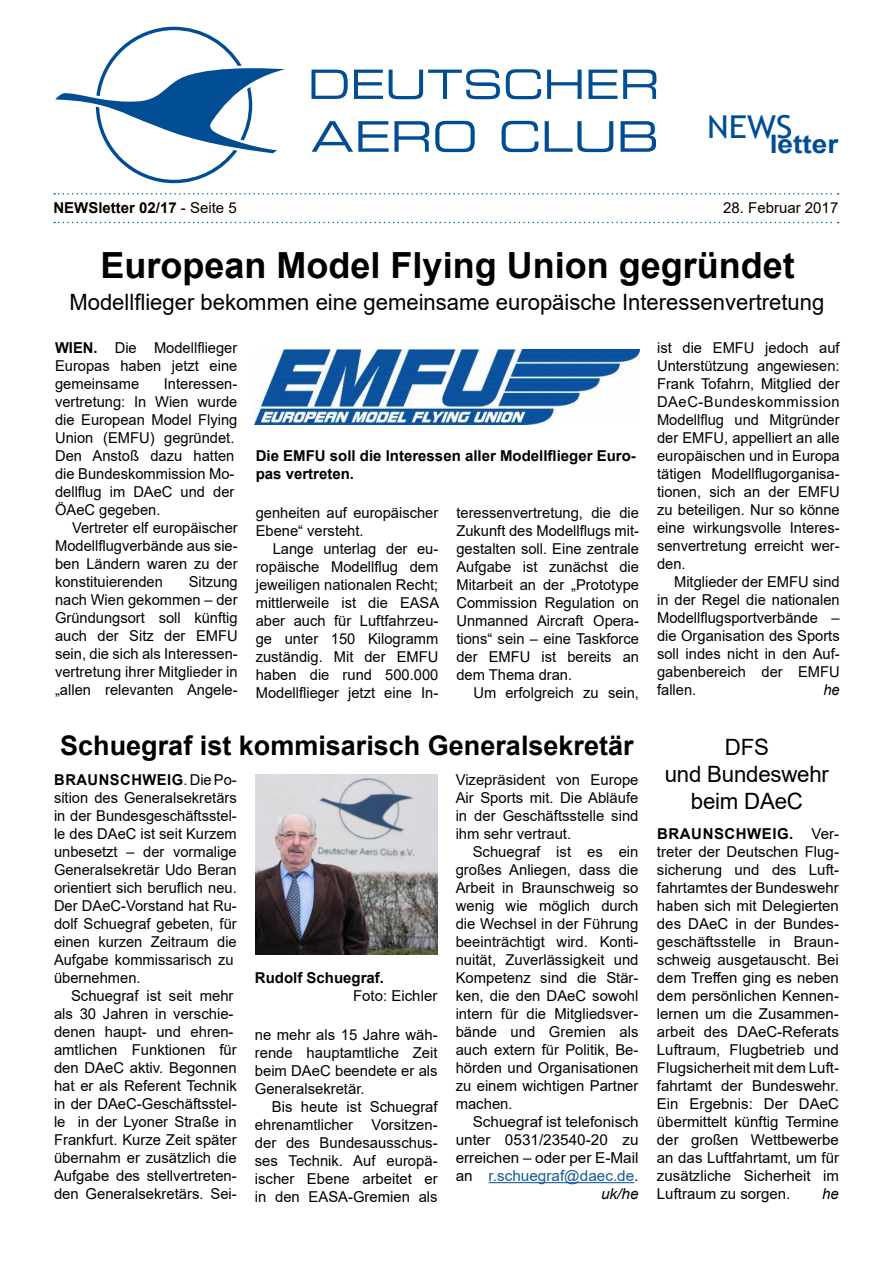
<style>
.page{position:relative;width:893px;height:1263px;background:#fff}
.page>*{position:absolute;margin:0;border:0;box-sizing:border-box;transform-origin:0 0}
.t1{font:700 36px "Arial";color:#000}
.t2{font:31.5px "Trebuchet MS";color:#004d95;scale:1.08 1}
.t3{font:700 27px "Arial";color:#000}
.t4{font:700 25.5px "Arial";color:#004d95;scale:1.1 1}
.t5{font:22.5px/27px "Arial";color:#000;text-align:center}
.t6{font:15px/18px "Arial";color:#000;text-align:justify}
.t7{font:700 15px/18px "Arial";color:#000}
.t8{font:italic 15px "Arial";color:#000}
.s1{font-weight:400}
.s2{font-weight:700}
.s3{color:#165b9a}
.s4{font-style:italic}
</style>
<div class="page">
<svg style="left:54px;top:222px;width:785px;height:1px"></svg>
<svg style="left:54px;top:193px;width:785px;height:2px"></svg>
<svg style="left:311px;top:70px;width:37px;height:29px"></svg>
<svg style="left:354px;top:70px;width:29px;height:29px"></svg>
<svg style="left:389px;top:69px;width:111px;height:30px"></svg>
<svg style="left:506px;top:69px;width:35px;height:30px"></svg>
<svg style="left:547px;top:70px;width:35px;height:29px"></svg>
<svg style="left:589px;top:70px;width:28px;height:29px"></svg>
<svg style="left:623px;top:70px;width:33px;height:29px"></svg>
<svg style="left:312px;top:121px;width:117px;height:31px"></svg>
<svg style="left:435px;top:121px;width:40px;height:31px"></svg>
<svg style="left:502px;top:121px;width:36px;height:31px"></svg>
<svg style="left:545px;top:121px;width:68px;height:31px"></svg>
<svg style="left:621px;top:121px;width:35px;height:31px"></svg>
<svg style="left:55px;top:27px;width:230px;height:156px"></svg>
<img style="left:254px;top:350px;width:385px;height:74px">
<hr style="left:489px;top:1182px;width:145px;height:1px;background:#165b9a">
<img style="left:255px;top:774px;width:182px;height:180px">
<h2 class="t2" style="left:707px;top:107px;width:80px">NEWS</h2>
<h3 class="t4" style="left:770px;top:126px;width:64px">letter</h3>
<p class="t7" style="left:53px;top:199px;width:185px">NEWSletter 02/17 <span class="s1">- Seite 5</span></p>
<p class="t6" style="left:723px;top:199px;width:117px">28. Februar 2017</p>
<h1 class="t1" style="left:101px;top:240px;width:696px">European Model Flying Union gegründet</h1>
<h3 class="t5" style="left:69px;top:289px;width:756px">Modellflieger bekommen eine gemeinsame europäische Interessenvertretung</h3>
<p class="t6" style="left:55px;top:338px;width:184px"><span class="s2">WIEN.</span> Die Modellflieger Europas haben jetzt eine gemeinsame</p>
<p class="t6" style="left:55px;top:374px;width:184px;text-align:left;text-indent:109px">Interessen&shy;vertretung: In Wien wurde die European Model Flying<br>Union (EMFU) gegründet.<br>Den Anstoß dazu hatten die Bundeskommission Mo&shy;dellflug im DAeC und der<br>ÖAeC gegeben.</p>
<p class="t6" style="left:55px;top:518px;width:184px;text-indent:17px">Vertreter elf europäischer Modellflugverbände aus sie&shy;ben Ländern waren zu der konstituierenden</p>
<p class="t6" style="left:55px;top:572px;width:184px;text-indent:134px">Sitzung nach Wien gekommen – der Gründungsort soll künftig auch der Sitz der EMFU sein, die sich als Interessen&shy;vertretung ihrer Mitglieder in „allen relevanten Angele-</p>
<p class="t7" style="left:256px;top:447px;width:382px">Die EMFU soll die Interessen aller Modellflieger Euro&shy;pas vertreten.</p>
<p class="t6" style="left:256px;top:504px;width:184px">genheiten auf europäischer<br>Ebene“ versteht.</p>
<p class="t6" style="left:256px;top:540px;width:185px;text-indent:17px">Lange unterlag der eu&shy;ropäische Modellflug dem jeweiligen nationalen Recht; mittlerweile ist die EASA aber auch für Luftfahrzeu&shy;ge unter 150 Kilogramm zuständig. Mit der EMFU haben die rund 500.000<br>Modellflieger jetzt eine In-</p>
<p class="t6" style="left:456px;top:504px;width:184px">teressenvertretung, die die Zukunft des Modellflugs mit&shy;gestalten soll. Eine zentrale Aufgabe ist zunächst die Mitarbeit an der „Prototype Commission Regulation on Unmanned Aircraft Opera&shy;tions“ sein – eine Taskforce der EMFU ist bereits an dem Thema dran.</p>
<p class="t6" style="left:473px;top:684px;width:167px">Um erfolgreich zu sein,</p>
<h3 class="t3" style="left:60px;top:726px;width:575px">Schuegraf ist kommisarisch Generalsekretär</h3>
<p class="t6" style="left:54px;top:771px;width:184px;text-align:left"><span class="s2">BRAUNSCHWEIG</span>. Die Po&shy;sition des Generalsekretärs in der Bundesgeschäftsstel&shy;le des DAeC ist seit Kurzem unbesetzt – der vormalige<br>Generalsekretär Udo Beran orientiert sich beruflich neu.<br>Der DAeC-Vorstand hat Ru&shy;dolf Schuegraf gebeten, für einen kurzen Zeitraum die<br>Aufgabe kommissarisch zu übernehmen.</p>
<p class="t6" style="left:54px;top:987px;width:184px;text-align:left;text-indent:17px">Schuegraf ist seit mehr als 30 Jahren in verschie&shy;denen haupt- und ehren&shy;amtlichen Funktionen für den DAeC aktiv. Begonnen hat er als Referent Technik in der DAeC-Geschäftsstel&shy;le in der Lyoner Straße in<br>Frankfurt. Kurze Zeit später übernahm er zusätzlich die<br>Aufgabe des stellvertreten&shy;den Generalsekretärs. Sei-</p>
<p class="t7" style="left:255px;top:969px;width:131px">Rudolf Schuegraf.</p>
<p class="t6" style="left:353px;top:987px;width:86px">Foto: Eichler</p>
<p class="t6" style="left:255px;top:1026px;width:184px">ne mehr als 15 Jahre wäh&shy;rende hauptamtliche Zeit beim DAeC beendete er als Generalsekretär.</p>
<p class="t6" style="left:255px;top:1098px;width:184px;text-indent:17px">Bis heute ist Schuegraf ehrenamtlicher Vorsitzen&shy;der des Bundesausschus&shy;ses Technik. Auf europä&shy;ischer Ebene arbeitet er in den EASA-Gremien als</p>
<p class="t6" style="left:456px;top:771px;width:184px">Vizepräsident von Europe Air Sports mit. Die Abläufe in der Geschäftsstelle sind ihm sehr vertraut.</p>
<p class="t6" style="left:456px;top:843px;width:184px;text-indent:17px">Schuegraf ist es ein großes Anliegen, dass die Arbeit in Braunschweig so wenig wie möglich durch die Wechsel in der Führung beeinträchtigt wird. Konti&shy;nuität, Zuverlässigkeit und Kompetenz sind die Stär&shy;ken, die den DAeC sowohl intern für die Mitgliedsver&shy;bände und Gremien als auch extern für Politik, Be&shy;hörden und Organisationen zu einem wichtigen Partner machen.</p>
<p class="t6" style="left:456px;top:1113px;width:184px;text-align:right">Schuegraf ist telefonisch unter 0531/23540-20 zu erreichen – oder per E-Mail an <span class="s3">r.schuegraf@daec.de</span>. <span class="s4">uk/he</span></p>
<p class="t6" style="left:657px;top:338px;width:184px">ist die EMFU jedoch auf Unterstützung angewiesen:<br>Frank Tofahrn, Mitglied der DAeC-Bundeskommission Modellflug und Mitgründer der EMFU, appelliert an alle europäischen und in Europa tätigen Modellflugorganisa&shy;tionen, sich an der EMFU zu beteiligen. Nur so könne eine wirkungsvolle Interes&shy;senvertretung erreicht wer&shy;den.</p>
<p class="t6" style="left:657px;top:572px;width:184px;text-indent:17px">Mitglieder der EMFU sind in der Regel die nationalen Modellflugsportverbände – die Organisation des Sports soll indes nicht in den Auf&shy;gabenbereich der EMFU fallen.</p>
<p class="t8" style="left:823px;top:680px;width:18px">he</p>
<h3 class="t5" style="left:665px;top:733px;width:166px">DFS<br>und Bundeswehr beim DAeC</h3>
<p class="t6" style="left:657px;top:825px;width:183px"><span class="s2">BRAUNSCHWEIG.</span> Ver&shy;treter der Deutschen Flug&shy;sicherung und des Luft&shy;fahrtamtes der Bundeswehr haben sich mit Delegierten des DAeC in der Bundes&shy;geschäftsstelle in Braun&shy;schweig ausgetauscht. Bei dem Treffen ging es neben dem persönlichen Kennen&shy;lernen um die Zusammen&shy;arbeit des DAeC-Referats Luftraum, Flugbetrieb und Flugsicherheit mit dem Luft&shy;fahrtamt der Bundeswehr.<br>Ein Ergebnis: Der DAeC übermittelt künftig Termine der großen Wettbewerbe an das Luftfahrtamt, um für zusätzliche Sicherheit im Luftraum zu sorgen.</p>
<p class="t8" style="left:822px;top:1184px;width:18px">he</p>
</div>
